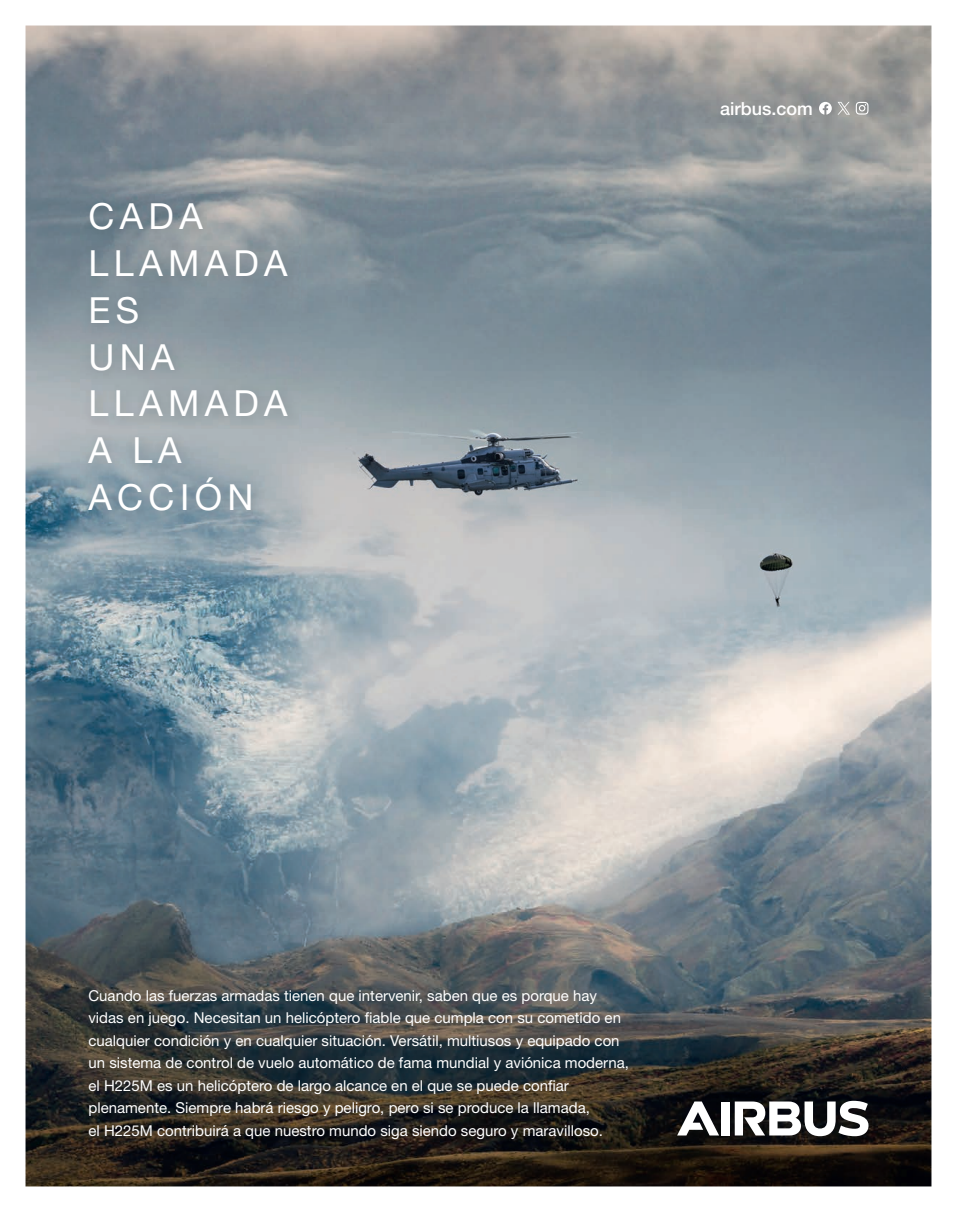
<style>
.page{position:relative;width:957px;height:1212px;background:#fff}
.page>*{position:absolute;margin:0;border:0;box-sizing:border-box;transform-origin:0 0}
.t1{font:36px/46.8px "Helvetica Neue LT Std";letter-spacing:.15em;color:#fff}
.t2{font:500 18px "Helvetica Neue LT Std";color:#fff}
.t3{font:15px/22.5px "Helvetica Neue LT Std";color:#fff}
</style>
<div class="page">
<img style="left:26px;top:26px;width:905px;height:1160px">
<img style="left:335px;top:382px;width:275px;height:134px">
<img style="left:725px;top:503px;width:111px;height:150px">
<div style="left:721px;top:1101px;width:8px;height:34px;background:#fff"></div>
<svg style="left:677px;top:1101px;width:42px;height:34px"></svg>
<svg style="left:735px;top:1101px;width:133px;height:35px"></svg>
<img style="left:81px;top:195px;width:220px;height:329px">
<svg style="left:819px;top:102px;width:49px;height:13px"></svg>
<h1 class="t1" style="left:88px;top:197px;width:201px">CADA<br>LLAMADA<br>ES<br>UNA<br>LLAMADA<br>A LA<br>ACCIÓN</h1>
<p class="t2" style="left:720px;top:102px;width:94px">airbus.com</p>
<p class="t3" style="left:88px;top:986px;width:542px">Cuando las fuerzas armadas tienen que intervenir, saben que es porque hay vidas en juego. Necesitan un helicóptero fiable que cumpla con su cometido en cualquier condición y en cualquier situación. Versátil, multiusos y equipado con un sistema de control de vuelo automático de fama mundial y aviónica moderna, el H225M es un helicóptero de largo alcance en el que se puede confiar plenamente. Siempre habrá riesgo y peligro, pero si se produce la llamada,<br>el H225M contribuirá a que nuestro mundo siga siendo seguro y maravilloso.</p>
</div>
